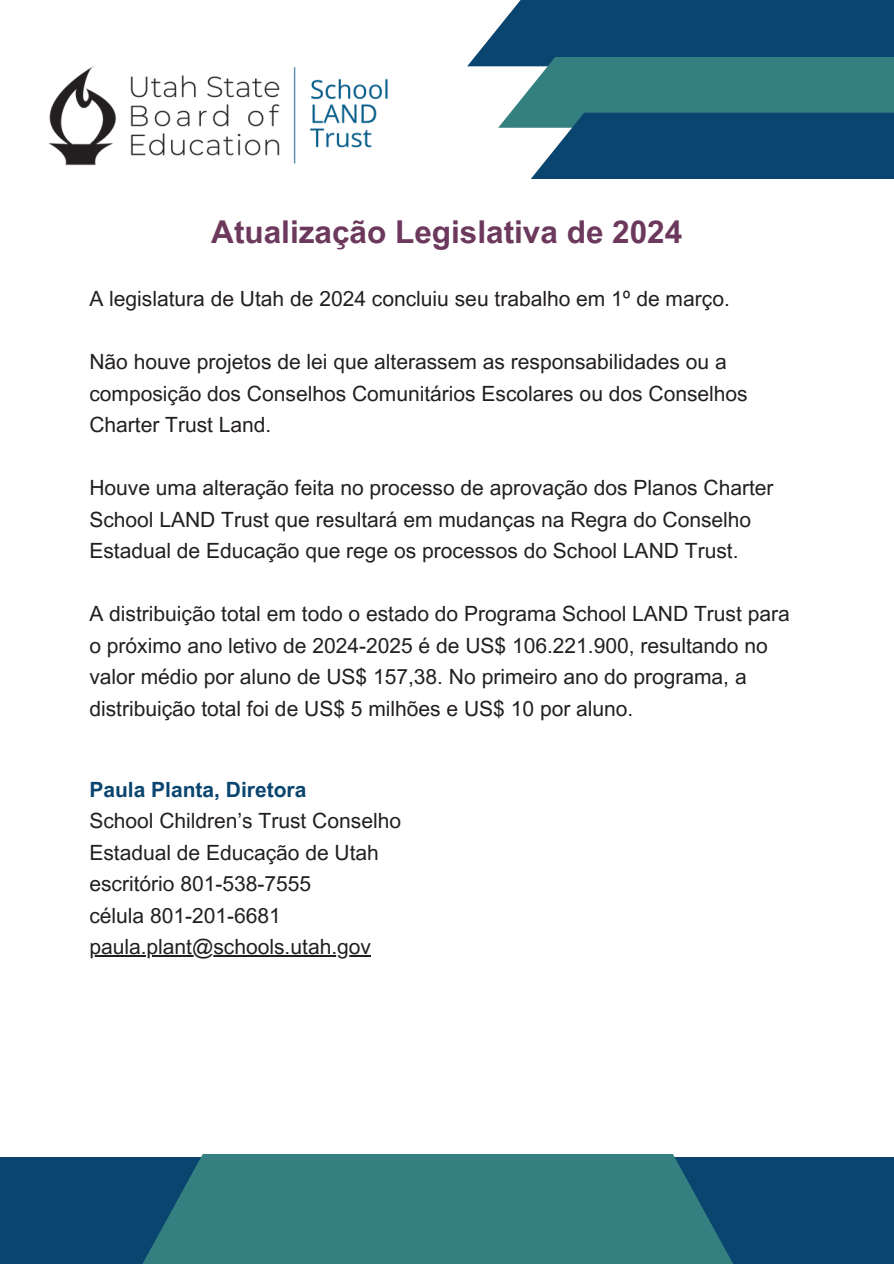
<style>
.page{position:relative;width:894px;height:1264px;background:#fff}
.page>*{position:absolute;margin:0;border:0;box-sizing:border-box;transform-origin:0 0}
.t1{font:700 31.5px "Arial MT Pro";color:#6c395c}
.t2{font:21px/31.5px "Arial MT Pro";color:#231f20}
.t3{font:700 21px "Arial MT Pro";color:#09456e}
</style>
<div class="page">
<div style="left:0;top:1157px;width:893px;height:106px;background:#09456e"></div>
<svg style="left:143px;top:1154px;width:590px;height:109px;background:#307a7e"></svg>
<img style="left:49px;top:65px;width:339px;height:101px">
<hr style="left:89px;top:955px;width:282px;height:1px;background:#231f20">
<svg style="left:467px;top:0;width:426px;height:179px;background:#336c84"></svg>
<h1 class="t1" style="left:211px;top:220px;width:472px">Atualização Legislativa de 2024</h1>
<p class="t2" style="left:89px;top:285px;width:641px">A legislatura de Utah de 2024 concluiu seu trabalho em 1º de março.</p>
<p class="t2" style="left:89px;top:348px;width:659px">Não houve projetos de lei que alterassem as responsabilidades ou a composição dos Conselhos Comunitários Escolares ou dos Conselhos<br>Charter Trust Land.</p>
<p class="t2" style="left:89px;top:474px;width:685px">Houve uma alteração feita no processo de aprovação dos Planos Charter<br>School LAND Trust que resultará em mudanças na Regra do Conselho<br>Estadual de Educação que rege os processos do School LAND Trust.</p>
<p class="t2" style="left:89px;top:600px;width:701px">A distribuição total em todo o estado do Programa School LAND Trust para o próximo ano letivo de 2024-2025 é de US$ 106.221.900, resultando no valor médio por aluno de US$ 157,38. No primeiro ano do programa, a distribuição total foi de US$ 5 milhões e US$ 10 por aluno.</p>
<p class="t3" style="left:89px;top:781px;width:218px">Paula Planta, Diretora</p>
<p class="t2" style="left:89px;top:807px;width:313px">School Children’s Trust Conselho<br>Estadual de Educação de Utah escritório 801-538-7555<br>célula 801-201-6681 paula.plant@schools.utah.gov</p>
</div>
